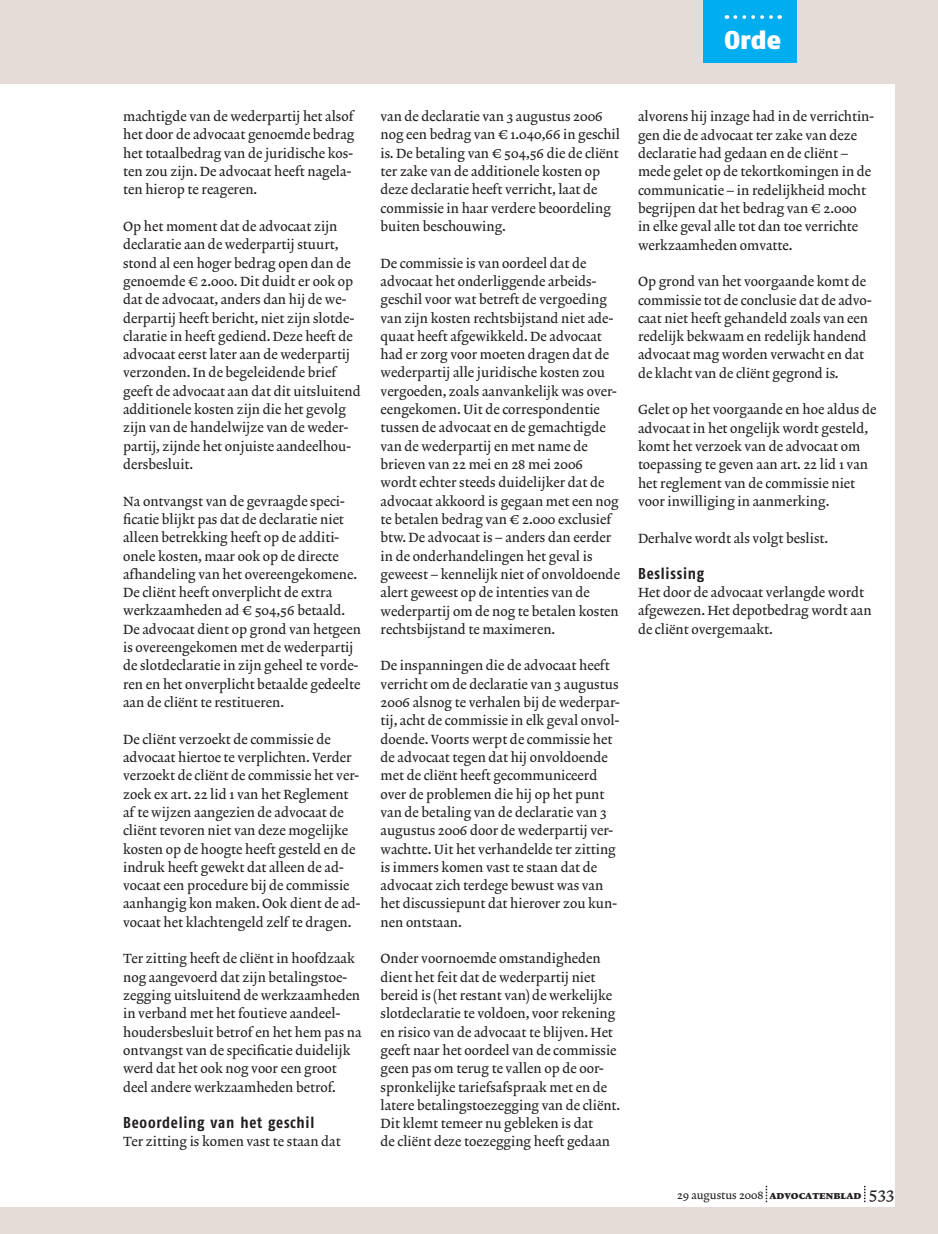
<style>
.page{position:relative;width:938px;height:1234px;background:#fff}
.page>*{position:absolute;margin:0;border:0;box-sizing:border-box;transform-origin:0 0}
.t1{font:25.65px "Fago No Black Lf";color:#fff}
.t2{font:15.75px "Fago Co Bold Lf";letter-spacing:.05em;color:#231f20}
.t3{font:13.5px/18.3px "Lexicon No 2 Roman A Txt";color:#231f20}
.t4{font:11.25px "Lexicon No 2 Roman A Txt";color:#231f20}
.s1{font-family:"Lexicon Xtra V05"}
.s2{font-family:"Lexicon No 2 Roman F Exp"}
.s3{font-size:17.25px}
</style>
<div class="page">
<hr style="left:0;top:0;width:1px;height:1234px;background:#e6dcd7">
<hr style="left:0;top:85px;width:1px;height:1121px;background:#fff">
<div style="left:1px;top:0;width:937px;height:1234px;background:#e6dcd7"></div>
<div style="left:1px;top:85px;width:893px;height:1121px;background:#fff"></div>
<div style="left:703px;top:0;width:93px;height:62px;background:#00aeef"></div>
<svg style="left:735px;top:15px;width:45px;height:4px"></svg>
<svg style="left:765px;top:1186px;width:2px;height:16px"></svg>
<svg style="left:864px;top:1186px;width:1px;height:16px"></svg>
<h1 class="t1" style="left:724px;top:24px;width:58px">Orde</h1>
<p class="t3" style="left:123px;top:108px;width:233px">machtigde van de wederpartij het alsof het door de advocaat genoemde bedrag het totaalbedrag van de juridische kos&shy;ten zou zijn. De advocaat heeft nagela&shy;ten hierop te reageren.</p>
<p class="t3" style="left:123px;top:218px;width:239px">Op het moment dat de advocaat zijn declaratie aan de wederpartij stuurt, stond al een hoger bedrag open dan de genoemde <span class="s1">H</span> 2.000. Dit duidt er ook op dat de advocaat, anders dan hij de we&shy;derpartij heeft bericht, niet zijn slotde&shy;claratie in heeft gediend. Deze heeft de advocaat eerst later aan de wederpartij verzonden. In de begeleidende brief geeft de advocaat aan dat dit uitsluitend additionele kosten zijn die het gevolg zijn van de handelwijze van de weder&shy;partij, zijnde het onjuiste aandeelhou&shy;dersbesluit.</p>
<p class="t3" style="left:123px;top:492px;width:239px">Na ontvangst van de gevraagde speci&shy;ficatie blijkt pas dat de declaratie niet alleen betrekking heeft op de additi&shy;onele kosten, maar ook op de directe afhandeling van het overeengekomene.<br>De cliënt heeft onverplicht de extra werkzaamheden ad <span class="s1">H</span> 504,56 betaald.<br>De advocaat dient op grond van hetgeen is overeengekomen met de wederpartij de slotdeclaratie in zijn geheel te vorde&shy;ren en het onverplicht betaalde gedeelte aan de cliënt te restitueren.</p>
<p class="t3" style="left:123px;top:730px;width:239px">De cliënt verzoekt de commissie de advocaat hiertoe te verplichten. Verder verzoekt de cliënt de commissie het ver&shy;zoek ex art. 22 lid 1 van het Reglement af te wijzen aangezien de advocaat de cliënt tevoren niet van deze mogelijke kosten op de hoogte heeft gesteld en de indruk heeft gewekt dat alleen de ad&shy;vocaat een procedure bij de commissie aanhangig kon maken. Ook dient de ad&shy;vocaat het klachtengeld zelf te dragen.</p>
<p class="t3" style="left:123px;top:950px;width:240px">Ter zitting heeft de cliënt in hoofdzaak nog aangevoerd dat zijn betalingstoe&shy;zegging uitsluitend de werkzaamheden in verband met het foutieve aandeel&shy;houdersbesluit betrof en het hem pas na ontvangst van de specificatie duidelijk werd dat het ook nog voor een groot deel andere werkzaamheden betrof.</p>
<p class="t2" style="left:123px;top:1113px;width:193px">Beoordeling van het geschil</p>
<p class="t3" style="left:123px;top:1133px;width:219px">Ter zitting is komen vast te staan dat</p>
<p class="t3" style="left:380px;top:108px;width:241px">van de declaratie van 3 augustus 2006 nog een bedrag van <span class="s1">H</span> 1.040,66 in geschil is. De betaling van <span class="s1">H</span> 504,56 die de cliënt ter zake van de additionele kosten op deze declaratie heeft verricht, laat de commissie in haar verdere beoordeling buiten beschouwing.</p>
<p class="t3" style="left:380px;top:254px;width:241px">De commissie is van oordeel dat de advocaat het onderliggende arbeids&shy;geschil voor wat betreft de vergoeding van zijn kosten rechtsbijstand niet ade&shy;quaat heeft afgewikkeld. De advocaat had er zorg voor moeten dragen dat de wederpartij alle juridische kosten zou vergoeden, zoals aanvankelijk was over&shy;eengekomen. Uit de correspondentie tussen de advocaat en de gemachtigde van de wederpartij en met name de brieven van 22 mei en 28 mei 2006 wordt echter steeds duidelijker dat de advocaat akkoord is gegaan met een nog te betalen bedrag van <span class="s1">H</span> 2.000 exclusief btw. De advocaat is – anders dan eerder in de onderhandelingen het geval is geweest – kennelijk niet of onvoldoende alert geweest op de intenties van de wederpartij om de nog te betalen kosten rechtsbijstand te maximeren.</p>
<p class="t3" style="left:380px;top:657px;width:241px">De inspanningen die de advocaat heeft verricht om de declaratie van 3 augustus 2006 alsnog te verhalen bij de wederpar&shy;tij, acht de commissie in elk geval onvol&shy;doende. Voorts werpt de commissie het de advocaat tegen dat hij onvoldoende met de cliënt heeft gecommuniceerd over de problemen die hij op het punt van de betaling van de declaratie van 3 augustus 2006 door de wederpartij ver&shy;wachtte. Uit het verhandelde ter zitting is immers komen vast te staan dat de advocaat zich terdege bewust was van het discussiepunt dat hierover zou kun&shy;nen ontstaan.</p>
<p class="t3" style="left:380px;top:950px;width:241px">Onder voornoemde omstandigheden dient het feit dat de wederpartij niet bereid is (het restant van) de werkelijke slotdeclaratie te voldoen, voor rekening en risico van de advocaat te blijven. Het geeft naar het oordeel van de commissie geen pas om terug te vallen op de oor&shy;spronkelijke tariefsafspraak met en de latere betalingstoezegging van de cliënt.<br>Dit klemt temeer nu gebleken is dat<br>de cliënt deze toezegging heeft gedaan</p>
<p class="t3" style="left:638px;top:108px;width:237px">alvorens hij inzage had in de verrichtin&shy;gen die de advocaat ter zake van deze declaratie had gedaan en de cliënt – mede gelet op de tekortkomingen in de communicatie – in redelijkheid mocht begrijpen dat het bedrag van <span class="s1">H</span> 2.000<br>in elke geval alle tot dan toe verrichte werkzaamheden omvatte.</p>
<p class="t3" style="left:638px;top:273px;width:235px">Op grond van het voorgaande komt de commissie tot de conclusie dat de advo&shy;caat niet heeft gehandeld zoals van een redelijk bekwaam en redelijk handend advocaat mag worden verwacht en dat de klacht van de cliënt gegrond is.</p>
<p class="t3" style="left:638px;top:401px;width:240px">Gelet op het voorgaande en hoe aldus de advocaat in het ongelijk wordt gesteld, komt het verzoek van de advocaat om toepassing te geven aan art. 22 lid 1 van het reglement van de commissie niet voor inwilliging in aanmerking.</p>
<p class="t3" style="left:638px;top:529px;width:192px">Derhalve wordt als volgt beslist.</p>
<p class="t2" style="left:638px;top:564px;width:68px">Beslissing</p>
<p class="t3" style="left:638px;top:584px;width:235px">Het door de advocaat verlangde wordt afgewezen. Het depotbedrag wordt aan de cliënt overgemaakt.</p>
<p class="t4" style="left:677px;top:1189px;width:219px">29 augustus 2008 <span class="s2">advocatenblad</span> <span class="s3">533</span></p>
</div>
